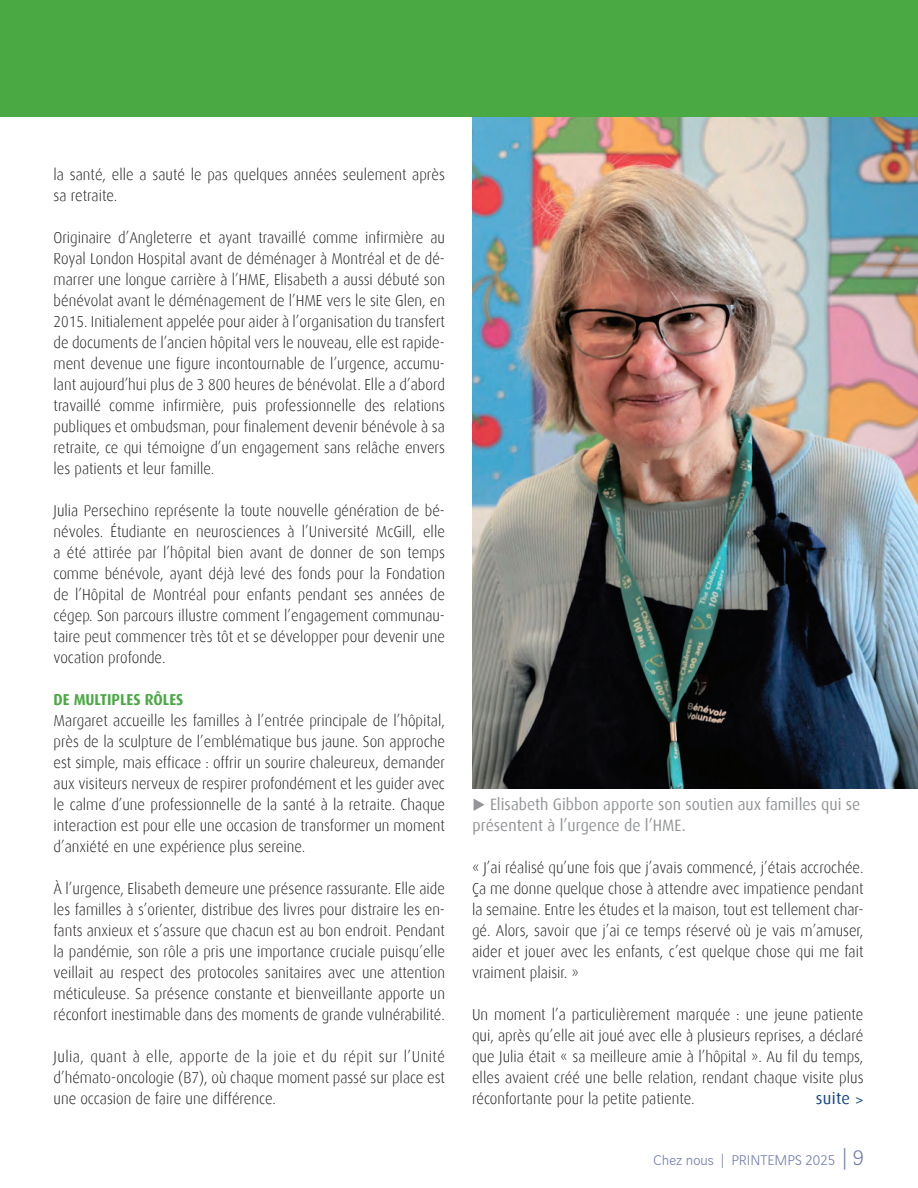
<style>
.page{position:relative;width:918px;height:1188px;background:#fff}
.page>*{position:absolute;margin:0;border:0;box-sizing:border-box;transform-origin:0 0}
.t1{font:16.5px/21px "Dax";color:#939598;scale:.95 1}
.t2{font:16.5px "Dax";letter-spacing:.02em;color:#16468d}
.t3{font:300 15.75px/21px "Dax";color:#231f20;text-align:justify;scale:.95 1}
.t4{font:700 15.75px "Dax";color:#4ba944;scale:.95 1}
.t5{font:300 15px "Vinci Sans";color:#717bb0}
.s1{font-size:22.5px}
.s2{font-family:"Vinci Serif";font-size:22.5px}
</style>
<div class="page">
<img style="left:472px;top:117px;width:446px;height:672px">
<div style="left:0;top:0;width:918px;height:117px;background:#4ba944"></div>
<p class="t3" style="left:54px;top:164px;width:414px">la santé, elle a sauté le pas quelques années seulement après sa retraite.</p>
<p class="t3" style="left:54px;top:227px;width:414px">Originaire d’Angleterre et ayant travaillé comme infirmière au Royal London Hospital avant de déménager à Montréal et de dé&shy;marrer une longue carrière à l’HME, Elisabeth a aussi débuté son bénévolat avant le déménagement de l’HME vers le site Glen, en 2015. Initialement appelée pour aider à l’organisation du transfert de documents de l’ancien hôpital vers le nouveau, elle est rapide&shy;ment devenue une figure incontournable de l’urgence, accumu&shy;lant aujourd’hui plus de 3 800 heures de bénévolat. Elle a d’abord travaillé comme infirmière, puis professionnelle des relations publiques et ombudsman, pour finalement devenir bénévole à sa retraite, ce qui témoigne d’un engagement sans relâche envers les patients et leur famille.</p>
<p class="t3" style="left:54px;top:500px;width:414px">Julia Persechino représente la toute nouvelle génération de bé&shy;névoles. Étudiante en neurosciences à l’Université McGill, elle a été attirée par l’hôpital bien avant de donner de son temps comme bénévole, ayant déjà levé des fonds pour la Fondation de l’Hôpital de Montréal pour enfants pendant ses années de cégep. Son parcours illustre comment l’engagement communau&shy;taire peut commencer très tôt et se développer pour devenir une vocation profonde.</p>
<p class="t4" style="left:54px;top:691px;width:138px">DE MULTIPLES RÔLES</p>
<p class="t3" style="left:54px;top:710px;width:414px">Margaret accueille les familles à l’entrée principale de l’hôpital, près de la sculpture de l’emblématique bus jaune. Son approche est simple, mais efficace : offrir un sourire chaleureux, demander aux visiteurs nerveux de respirer profondément et les guider avec le calme d’une professionnelle de la santé à la retraite. Chaque interaction est pour elle une occasion de transformer un moment d’anxiété en une expérience plus sereine.</p>
<p class="t3" style="left:54px;top:878px;width:414px">À l’urgence, Elisabeth demeure une présence rassurante. Elle aide les familles à s’orienter, distribue des livres pour distraire les en&shy;fants anxieux et s’assure que chacun est au bon endroit. Pendant la pandémie, son rôle a pris une importance cruciale puisqu’elle veillait au respect des protocoles sanitaires avec une attention méticuleuse. Sa présence constante et bienveillante apporte un réconfort inestimable dans des moments de grande vulnérabilité.</p>
<p class="t3" style="left:54px;top:1046px;width:414px">Julia, quant à elle, apporte de la joie et du répit sur l’Unité d’hémato-oncologie (B7), où chaque moment passé sur place est une occasion de faire une différence.</p>
<p class="t1" style="left:472px;top:794px;width:410px">◆ Elisabeth Gibbon apporte son soutien aux familles qui se présentent à l’urgence de l’HME.</p>
<p class="t3" style="left:472px;top:857px;width:414px">« J’ai réalisé qu’une fois que j’avais commencé, j’étais accrochée.<br>Ça me donne quelque chose à attendre avec impatience pendant la semaine. Entre les études et la maison, tout est tellement char&shy;gé. Alors, savoir que j’ai ce temps réservé où je vais m’amuser, aider et jouer avec les enfants, c’est quelque chose qui me fait vraiment plaisir. »</p>
<p class="t3" style="left:472px;top:1004px;width:414px">Un moment l’a particulièrement marquée : une jeune patiente qui, après qu’elle ait joué avec elle à plusieurs reprises, a déclaré que Julia était « sa meilleure amie à l’hôpital ». Au fil du temps, elles avaient créé une belle relation, rendant chaque visite plus réconfortante pour la petite patiente.</p>
<p class="t2" style="left:816px;top:1089px;width:50px">suite &gt;</p>
<p class="t5" style="left:654px;top:1149px;width:212px">Chez nous | PRINTEMPS 2025 <span class="s1">|</span> <span class="s2">9</span></p>
</div>
